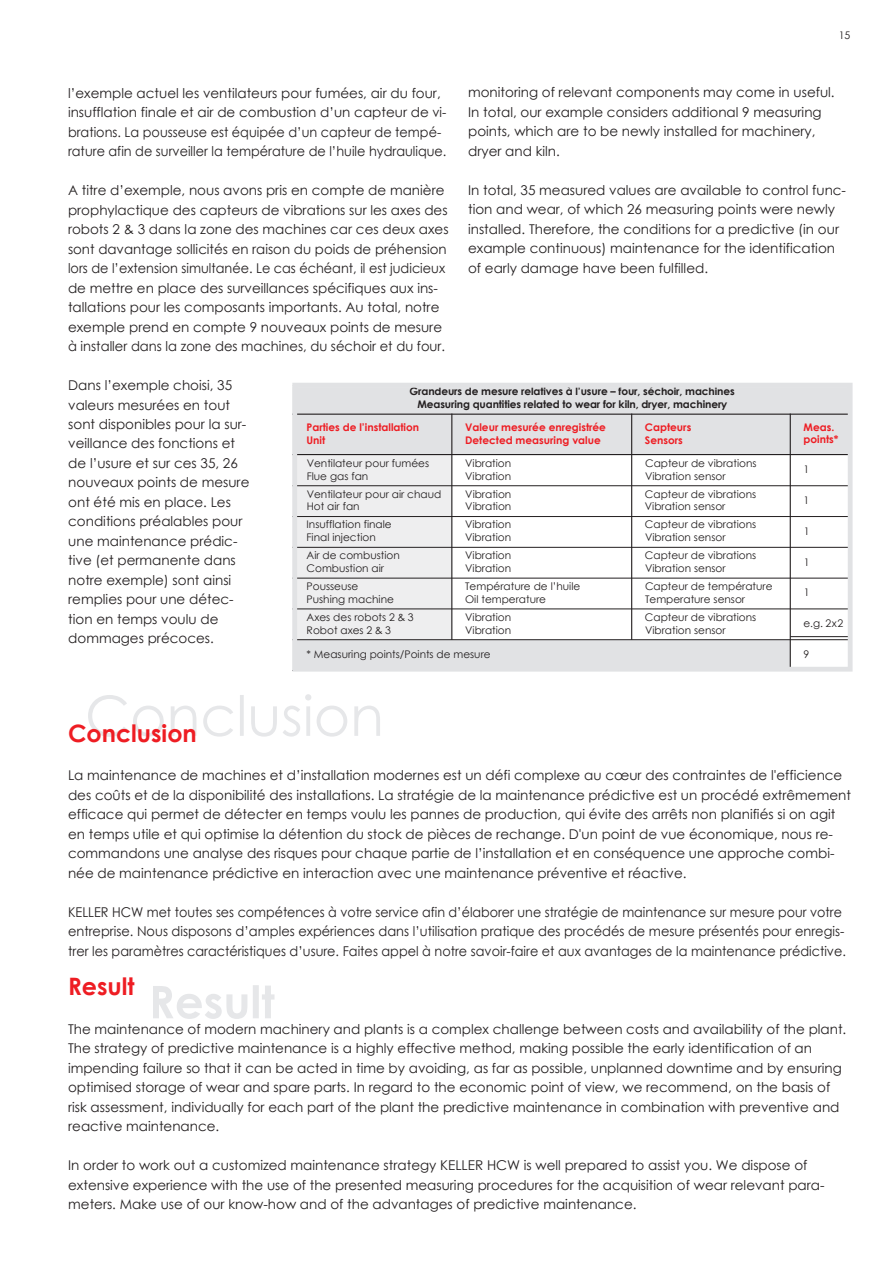
<style>
.page{position:relative;width:893px;height:1263px;background:#fff}
.page>*{position:absolute;margin:0;border:0;box-sizing:border-box;transform-origin:0 0}
.t1{font:700 24px "Century Gothic";color:#ee1d23}
.t2{font:13.5px/19.5px "Century Gothic";color:#231f20}
.t3{font:13.5px/19.5px "Century Gothic";color:#231f20;scale:.94 1}
.t4{font:10.5px/12.9px "Century Gothic";color:#231f20}
.t5{font:700 10.5px "Century Gothic";letter-spacing:-.01em;color:#231f20}
.t6{font:700 10.5px/12.9px "Century Gothic";color:#ee1d23}
</style>
<div class="page">
<svg style="left:88px;top:694px;width:259px;height:43px"></svg>
<svg style="left:153px;top:985px;width:121px;height:34px"></svg>
<div style="left:292px;top:386px;width:559px;height:28px;background:#e1e2e4"></div>
<div style="left:292px;top:414px;width:160px;height:41px;background:#e1e2e4"></div>
<div style="left:452px;top:414px;width:180px;height:41px;background:#e1e2e4"></div>
<div style="left:632px;top:414px;width:158px;height:41px;background:#e1e2e4"></div>
<div style="left:790px;top:414px;width:61px;height:41px;background:#e1e2e4"></div>
<div style="left:292px;top:455px;width:160px;height:31px;background:#eeeeef"></div>
<div style="left:292px;top:486px;width:160px;height:30px;background:#eeeeef"></div>
<div style="left:292px;top:516px;width:160px;height:31px;background:#eeeeef"></div>
<div style="left:292px;top:547px;width:160px;height:31px;background:#eeeeef"></div>
<div style="left:292px;top:578px;width:160px;height:31px;background:#eeeeef"></div>
<div style="left:292px;top:609px;width:160px;height:31px;background:#eeeeef"></div>
<div style="left:292px;top:640px;width:498px;height:31px;background:#e1e2e4"></div>
<hr style="left:451px;top:414px;width:1px;height:226px;background:#231f20">
<hr style="left:631px;top:414px;width:1px;height:226px;background:#231f20">
<hr style="left:790px;top:414px;width:1px;height:257px;background:#231f20">
<hr style="left:292px;top:414px;width:559px;height:1px;background:#231f20">
<hr style="left:292px;top:454px;width:559px;height:1px;background:#231f20">
<hr style="left:292px;top:485px;width:559px;height:1px;background:#231f20">
<hr style="left:292px;top:516px;width:559px;height:1px;background:#231f20">
<hr style="left:292px;top:547px;width:559px;height:1px;background:#231f20">
<hr style="left:292px;top:578px;width:559px;height:1px;background:#231f20">
<hr style="left:292px;top:609px;width:559px;height:1px;background:#231f20">
<hr style="left:292px;top:639px;width:559px;height:1px;background:#231f20">
<hr style="left:790px;top:636px;width:59px;height:1px;background:#231f20">
<div style="left:292px;top:383px;width:561px;height:289px;border:5px solid #e1e2e4"></div>
<p class="t2" style="left:68px;top:82px;width:380px">l’exemple actuel les ventilateurs pour fumées, air du four, insufflation finale et air de combustion d’un capteur de vi&shy;brations. La pousseuse est équipée d’un capteur de tempé&shy;rature afin de surveiller la température de l’huile hydraulique.</p>
<p class="t2" style="left:68px;top:180px;width:382px">A titre d’exemple, nous avons pris en compte de manière prophylactique des capteurs de vibrations sur les axes des robots 2 &amp; 3 dans la zone des machines car ces deux axes sont davantage sollicités en raison du poids de préhension lors de l’extension simultanée. Le cas échéant, il est judicieux de mettre en place des surveillances spécifiques aux ins&shy;tallations pour les composants importants. Au total, notre exemple prend en compte 9 nouveaux points de mesure à installer dans la zone des machines, du séchoir et du four.</p>
<p class="t4" style="left:839px;top:28px;width:13px">15</p>
<p class="t2" style="left:468px;top:82px;width:368px">monitoring of relevant components may come in useful.<br>In total, our example considers additional 9 measuring points, which are to be newly installed for machinery, dryer and kiln.</p>
<p class="t2" style="left:468px;top:180px;width:379px">In total, 35 measured values are available to control func&shy;tion and wear, of which 26 measuring points were newly installed. Therefore, the conditions for a predictive (in our example continuous) maintenance for the identification of early damage have been fulfilled.</p>
<p class="t2" style="left:68px;top:375px;width:183px">Dans l’exemple choisi, 35 valeurs mesurées en tout sont disponibles pour la sur&shy;veillance des fonctions et de l’usure et sur ces 35, 26 nouveaux points de mesure ont été mis en place. Les conditions préalables pour une maintenance prédic&shy;tive (et permanente dans notre exemple) sont ainsi remplies pour une détec&shy;tion en temps voulu de dommages précoces.</p>
<h1 class="t1" style="left:68px;top:718px;width:130px">Conclusion</h1>
<p class="t5" style="left:409px;top:385px;width:327px">Grandeurs de mesure relatives à l’usure – four, séchoir, machines</p>
<p class="t6" style="left:306px;top:420px;width:114px">Parties de l’installation<br>Unit</p>
<p class="t6" style="left:465px;top:420px;width:142px">Valeur mesurée enregistrée<br>Detected measuring value</p>
<p class="t6" style="left:645px;top:420px;width:48px">Capteurs<br>Sensors</p>
<p class="t6" style="left:804px;top:421px;width:36px;line-height:11.7px">Meas. points*</p>
<p class="t4" style="left:307px;top:456px;width:124px">Ventilateur pour fumées<br>Flue gas fan</p>
<p class="t4" style="left:465px;top:456px;width:48px">Vibration<br>Vibration</p>
<p class="t4" style="left:645px;top:456px;width:113px">Capteur de vibrations<br>Vibration sensor</p>
<p class="t4" style="left:803px;top:463px;width:7px">1</p>
<p class="t4" style="left:307px;top:487px;width:136px">Ventilateur pour air chaud<br>Hot air fan</p>
<p class="t4" style="left:465px;top:487px;width:48px">Vibration<br>Vibration</p>
<p class="t4" style="left:645px;top:487px;width:113px">Capteur de vibrations<br>Vibration sensor</p>
<p class="t4" style="left:804px;top:493px;width:7px">1</p>
<p class="t4" style="left:307px;top:518px;width:87px">Insufflation finale<br>Final injection</p>
<p class="t4" style="left:465px;top:518px;width:48px">Vibration<br>Vibration</p>
<p class="t4" style="left:645px;top:518px;width:113px">Capteur de vibrations<br>Vibration sensor</p>
<p class="t4" style="left:804px;top:524px;width:7px">1</p>
<p class="t4" style="left:307px;top:549px;width:95px">Air de combustion<br>Combustion air</p>
<p class="t4" style="left:465px;top:549px;width:48px">Vibration<br>Vibration</p>
<p class="t4" style="left:645px;top:549px;width:113px">Capteur de vibrations<br>Vibration sensor</p>
<p class="t4" style="left:804px;top:555px;width:7px">1</p>
<p class="t4" style="left:307px;top:579px;width:89px">Pousseuse<br>Pushing machine</p>
<p class="t4" style="left:465px;top:579px;width:117px">Température de l’huile<br>Oil temperature</p>
<p class="t4" style="left:645px;top:579px;width:129px">Capteur de température<br>Temperature sensor</p>
<p class="t4" style="left:804px;top:586px;width:7px">1</p>
<p class="t4" style="left:307px;top:610px;width:108px">Axes des robots 2 &amp; 3<br>Robot axes 2 &amp; 3</p>
<p class="t4" style="left:465px;top:610px;width:48px">Vibration<br>Vibration</p>
<p class="t4" style="left:645px;top:610px;width:113px">Capteur de vibrations<br>Vibration sensor</p>
<p class="t4" style="left:803px;top:617px;width:41px">e.g. 2x2</p>
<p class="t4" style="left:307px;top:647px;width:186px">* Measuring points/Points de mesure</p>
<p class="t4" style="left:803px;top:647px;width:7px">9</p>
<p class="t5" style="left:417px;top:398px;width:311px">Measuring quantities related to wear for kiln, dryer, machinery</p>
<p class="t2" style="left:68px;top:765px;width:784px">La maintenance de machines et d’installation modernes est un défi complexe au cœur des contraintes de l'efficience des coûts et de la disponibilité des installations. La stratégie de la maintenance prédictive est un procédé extrêmement efficace qui permet de détecter en temps voulu les pannes de production, qui évite des arrêts non planifiés si on agit en temps utile et qui optimise la détention du stock de pièces de rechange. D'un point de vue économique, nous re&shy;commandons une analyse des risques pour chaque partie de l’installation et en conséquence une approche combi&shy;née de maintenance prédictive en interaction avec une maintenance préventive et réactive.</p>
<p class="t3" style="left:68px;top:901px;width:829px">KELLER HCW met toutes ses compétences à votre service afin d’élaborer une stratégie de maintenance sur mesure pour votre entreprise. Nous disposons d’amples expériences dans l’utilisation pratique des procédés de mesure présentés pour enregis&shy;trer les paramètres caractéristiques d’usure. Faites appel à notre savoir-faire et aux avantages de la maintenance prédictive.</p>
<h1 class="t1" style="left:68px;top:971px;width:68px">Result</h1>
<p class="t2" style="left:68px;top:1018px;width:780px">The maintenance of modern machinery and plants is a complex challenge between costs and availability of the plant.<br>The strategy of predictive maintenance is a highly effective method, making possible the early identification of an impending failure so that it can be acted in time by avoiding, as far as possible, unplanned downtime and by ensuring optimised storage of wear and spare parts. In regard to the economic point of view, we recommend, on the basis of risk assessment, individually for each part of the plant the predictive maintenance in combination with preventive and reactive maintenance.</p>
<p class="t2" style="left:68px;top:1155px;width:758px">In order to work out a customized maintenance strategy KELLER HCW is well prepared to assist you. We dispose of extensive experience with the use of the presented measuring procedures for the acquisition of wear relevant para&shy;meters. Make use of our know-how and of the advantages of predictive maintenance.</p>
</div>
